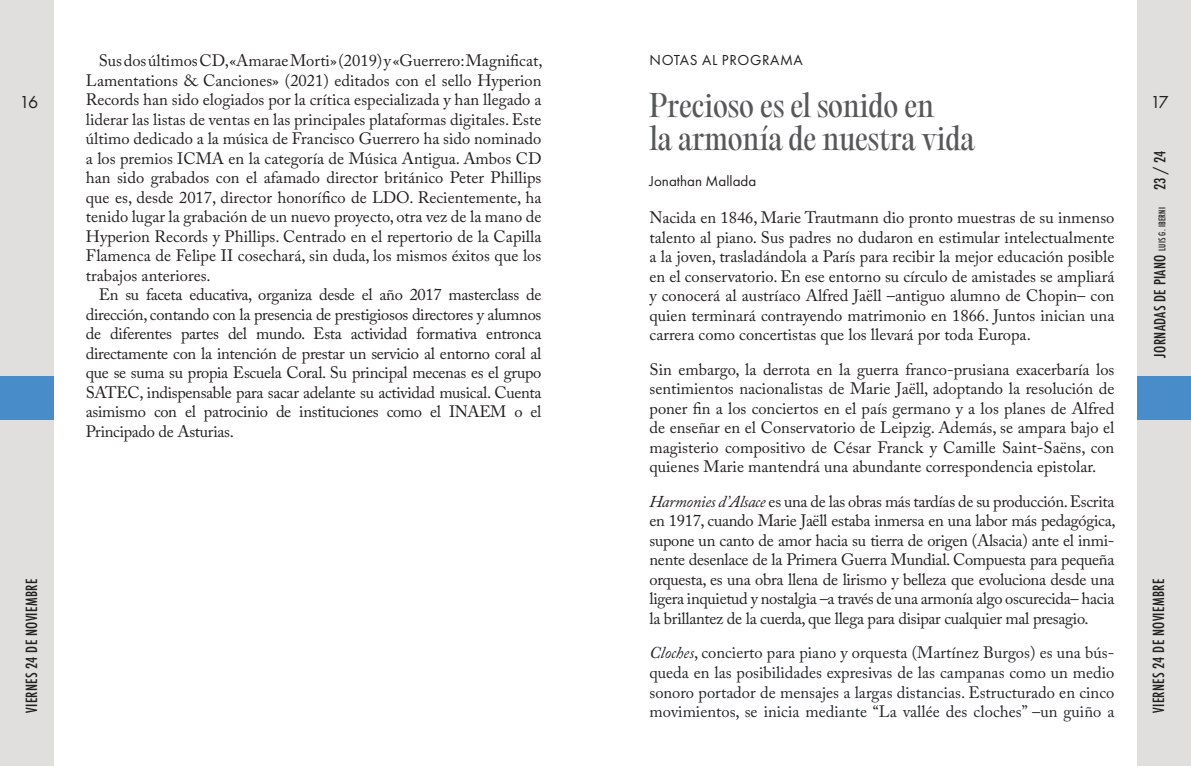
<style>
.page{position:relative;width:1191px;height:766px;background:#fff}
.page>*{position:absolute;margin:0;border:0;box-sizing:border-box;transform-origin:0 0}
.t1{font:30px/33px "PP Editorial Old";letter-spacing:-.005em;color:#57585a}
.t2{font:18px "Futura PT";color:#231f20}
.t3{font:16.5px/19.5px "Adobe Caslon Pro";color:#231f20;text-align:justify}
.t4{font:16.5px/19.5px "Adobe Caslon Pro";color:#212529;text-align:justify}
.t5{font:500 condensed 15px "Futura";letter-spacing:.02em;color:#231f20}
.t6{font:15px "Futura PT";letter-spacing:.04em;color:#231f20}
.t7{font:15px "Futura PT";color:#231f20}
.s1{font-style:italic}
.s2{font-size:9px}
</style>
<div class="page">
<div style="left:0;top:0;width:54px;height:765px;background:#e1dfde"></div>
<div style="left:0;top:376px;width:54px;height:44px;background:#488cca"></div>
<div style="left:1137px;top:0;width:54px;height:765px;background:#e1dfde"></div>
<div style="left:1137px;top:376px;width:54px;height:44px;background:#488cca"></div>
<p class="t2" style="left:20px;top:92px;width:20px">16</p>
<p class="t3" style="left:86px;top:51px;width:458px;text-indent:13px">Sus dos últimos CD, «Amarae Morti» (2019) y «Guerrero: Magnificat, Lamentations &amp; Canciones» (2021) editados con el sello Hyperion Records han sido elogiados por la crítica especializada y han llegado a liderar las listas de ventas en las principales plataformas digitales. Este último dedicado a la música de Francisco Guerrero ha sido nominado a los premios ICMA en la categoría de Música Antigua. Ambos CD han sido grabados con el afamado director británico Peter Phillips que es, desde 2017, director honorífico de LDO. Recientemente, ha tenido lugar la grabación de un nuevo proyecto, otra vez de la mano de Hyperion Records y Phillips. Centrado en el repertorio de la Capilla Flamenca de Felipe II cosechará, sin duda, los mismos éxitos que los trabajos anteriores.</p>
<p class="t3" style="left:86px;top:285px;width:457px;text-indent:13px">En su faceta educativa, organiza desde el año 2017 masterclass de dirección, contando con la presencia de prestigiosos directores y alumnos de diferentes partes del mundo. Esta actividad formativa entronca directamente con la intención de prestar un servicio al entorno coral al que se suma su propia Escuela Coral. Su principal mecenas es el grupo SATEC, indispensable para sacar adelante su actividad musical. Cuenta asimismo con el patrocinio de instituciones como el INAEM o el Principado de Asturias.</p>
<p class="t5" style="left:22px;top:712px;width:135px;rotate:-90deg">VIERNES 24 DE NOVIEMBRE</p>
<p class="t6" style="left:649px;top:52px;width:155px">NOTAS AL PROGRAMA</p>
<p class="t1" style="left:649px;top:88px;width:326px">Precioso es el sonido en<br>la armonía de nuestra vida</p>
<p class="t7" style="left:649px;top:172px;width:108px">Jonathan Mallada</p>
<p class="t3" style="left:649px;top:208px;width:466px">Nacida en 1846, Marie Trautmann dio pronto muestras de su inmenso talento al piano. Sus padres no dudaron en estimular intelectualmente a la joven, trasladándola a París para recibir la mejor educación posible en el conservatorio. En ese entorno su círculo de amistades se ampliará y conocerá al austríaco Alfred Jaëll –antiguo alumno de Chopin– con quien terminará contrayendo matrimonio en 1866. Juntos inician una carrera como concertistas que los llevará por toda Europa.</p>
<p class="t3" style="left:649px;top:359px;width:466px">Sin embargo, la derrota en la guerra franco-prusiana exacerbaría los sentimientos nacionalistas de Marie Jaëll, adoptando la resolución de poner fin a los conciertos en el país germano y a los planes de Alfred de enseñar en el Conservatorio de Leipzig. Además, se ampara bajo el magisterio compositivo de César Franck y Camille Saint-Saëns, con quienes Marie mantendrá una abundante correspondencia epistolar.</p>
<p class="t3" style="left:649px;top:491px;width:467px"><span class="s1">Harmonies d’Alsace</span> es una de las obras más tardías de su producción. Escrita en 1917, cuando Marie Jaëll estaba inmersa en una labor más pedagógica, supone un canto de amor hacia su tierra de origen (Alsacia) ante el inmi&shy;nente desenlace de la Primera Guerra Mundial. Compuesta para pequeña orquesta, es una obra llena de lirismo y belleza que evoluciona desde una ligera inquietud y nostalgia –a través de una armonía algo oscurecida– hacia la brillantez de la cuerda, que llega para disipar cualquier mal presagio.</p>
<p class="t4" style="left:649px;top:643px;width:466px"><span class="s1">Cloches</span>, concierto para piano y orquesta (Martínez Burgos) es una bús&shy;queda en las posibilidades expresivas de las campanas como un medio sonoro portador de mensajes a largas distancias. Estructurado en cinco movimientos, se inicia mediante “La vallée des cloches” –un guiño a</p>
<p class="t2" style="left:1150px;top:92px;width:20px">17</p>
<p class="t5" style="left:1150px;top:357px;width:208px;rotate:-90deg">JORNADAS DE PIANO <span class="s2">LUIS G. IBERNI</span> 23 / 24</p>
<p class="t5" style="left:1149px;top:712px;width:135px;rotate:-90deg">VIERNES 24 DE NOVIEMBRE</p>
</div>
